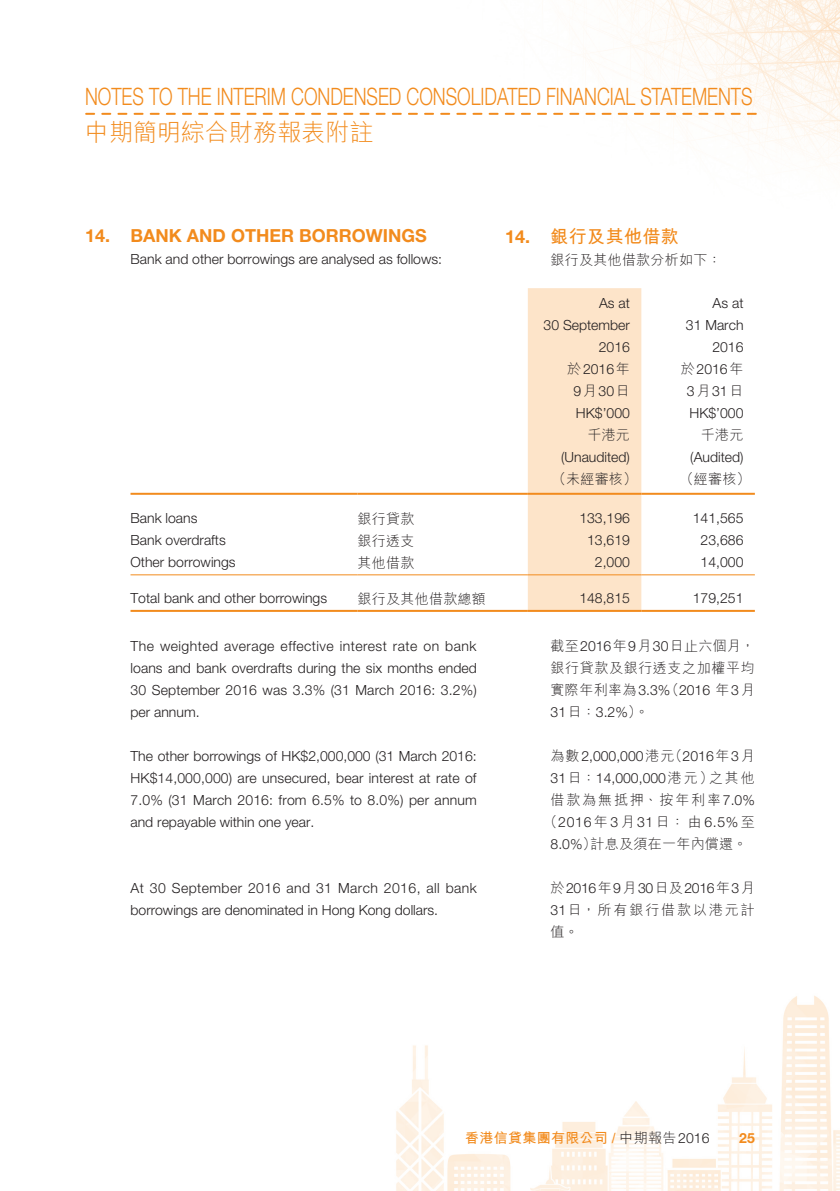
<style>
.page{position:relative;width:840px;height:1191px;background:#fff}
.page>*{position:absolute;margin:0;border:0;box-sizing:border-box;transform-origin:0 0}
.t1{font:300 24px "Helvetica Neue LT Std";color:#f28b1d;scale:.76 1}
.t2{font:300 24px "M Hei HK";color:#f28b1d}
._01_H1_E{font:700 18px "Helvetica Neue LT Std";color:#f28b1d}
._001_H1_C{font:700 18px "M Hei HK";letter-spacing:.02em;color:#f28b1d}
._00_txt_E{font:300 14px/22px "Helvetica Neue LT Std";color:#231f20;text-align:justify}
._50_Table_txt{font:300 14px "Helvetica Neue LT Std";color:#231f20}
._000_txt_C{font:300 14px/22px "M Hei HK";letter-spacing:.02em;color:#231f20;text-align:center}
._000_txt_C-2{font:300 14px/22px "M Hei HK";letter-spacing:.045em;color:#231f20;text-align:justify}
._50_Table_txt-2{font:300 14px "M Hei HK";letter-spacing:.02em;color:#231f20}
.t3{font:700 14px "M Hei HK";letter-spacing:.02em;color:#f28b1d}
.t4{font:700 14px "Helvetica Neue LT Std";color:#f28b1d}
.s1{font-family:"Helvetica Neue LT Std"}
.s2{font-family:"M Hei HK"}
.s3{font-weight:300;color:#231f20}
.s4{font-family:"Helvetica Neue LT Std";font-weight:300;color:#231f20}
</style>
<div class="page">
<img style="left:85px;top:0;width:754px;height:1191px">
<svg style="left:86px;top:113px;width:669px;height:2px"></svg>
<div style="left:527px;top:288px;width:114px;height:322px;background:#fde4c9"></div>
<hr style="left:130px;top:493px;width:227px;height:2px;background:#f28b1d">
<hr style="left:357px;top:493px;width:170px;height:2px;background:#f28b1d">
<hr style="left:527px;top:493px;width:114px;height:2px;background:#f28b1d">
<hr style="left:641px;top:493px;width:113px;height:2px;background:#f28b1d">
<hr style="left:130px;top:574px;width:227px;height:1px;background:#f28b1d">
<hr style="left:357px;top:574px;width:170px;height:1px;background:#f28b1d">
<hr style="left:527px;top:574px;width:114px;height:1px;background:#f28b1d">
<hr style="left:641px;top:574px;width:113px;height:1px;background:#f28b1d">
<hr style="left:130px;top:610px;width:227px;height:2px;background:#f28b1d">
<hr style="left:357px;top:610px;width:170px;height:2px;background:#f28b1d">
<hr style="left:527px;top:610px;width:114px;height:2px;background:#f28b1d">
<hr style="left:641px;top:610px;width:113px;height:2px;background:#f28b1d">
<h1 class="t1" style="left:85px;top:82px;width:879px">NOTES TO THE INTERIM CONDENSED CONSOLIDATED FINANCIAL STATEMENTS</h1>
<h1 class="t2" style="left:85px;top:120px;width:289px">中期簡明綜合財務報表附註</h1>
<p class="_01_H1_E" style="left:85px;top:224px;width:343px">14. BANK AND OTHER BORROWINGS</p>
<p class="_00_txt_E" style="left:130px;top:247px;width:313px">Bank and other borrowings are analysed as follows:</p>
<p class="_001_H1_C" style="left:505px;top:223px;width:175px"><span class="s1">14.</span> 銀行及其他借款</p>
<p class="_000_txt_C" style="left:550px;top:248px;width:172px">銀行及其他借款分析如下：</p>
<p class="_50_Table_txt" style="left:598px;top:294px;width:32px">As at</p>
<p class="_50_Table_txt" style="left:543px;top:316px;width:88px">30 September</p>
<p class="_50_Table_txt" style="left:598px;top:338px;width:33px">2016</p>
<p class="_50_Table_txt" style="left:567px;top:361px;width:64px"><span class="s2">於</span>2016<span class="s2">年</span></p>
<p class="_50_Table_txt" style="left:573px;top:383px;width:58px">9<span class="s2">月</span>30<span class="s2">日</span></p>
<p class="_50_Table_txt" style="left:712px;top:294px;width:32px">As at</p>
<p class="_50_Table_txt" style="left:685px;top:316px;width:59px">31 March</p>
<p class="_50_Table_txt" style="left:712px;top:338px;width:33px">2016</p>
<p class="_50_Table_txt" style="left:680px;top:361px;width:64px"><span class="s2">於</span>2016<span class="s2">年</span></p>
<p class="_50_Table_txt" style="left:686px;top:383px;width:58px">3<span class="s2">月</span>31<span class="s2">日</span></p>
<p class="_50_Table_txt" style="left:575px;top:404px;width:55px">HK$’000</p>
<p class="_50_Table_txt" style="left:689px;top:404px;width:55px">HK$’000</p>
<p class="_50_Table_txt-2" style="left:587px;top:428px;width:44px">千港元</p>
<p class="_50_Table_txt-2" style="left:700px;top:428px;width:44px">千港元</p>
<p class="_50_Table_txt" style="left:561px;top:448px;width:70px">(Unaudited)</p>
<p class="_50_Table_txt" style="left:690px;top:448px;width:55px">(Audited)</p>
<p class="_50_Table_txt-2" style="left:551px;top:472px;width:86px">（未經審核）</p>
<p class="_50_Table_txt-2" style="left:679px;top:472px;width:72px">（經審核）</p>
<p class="_50_Table_txt" style="left:130px;top:509px;width:68px">Bank loans</p>
<p class="_50_Table_txt-2" style="left:357px;top:511px;width:58px">銀行貸款</p>
<p class="_50_Table_txt" style="left:579px;top:509px;width:52px">133,196</p>
<p class="_50_Table_txt" style="left:692px;top:509px;width:52px">141,565</p>
<p class="_50_Table_txt" style="left:130px;top:531px;width:97px">Bank overdrafts</p>
<p class="_50_Table_txt-2" style="left:357px;top:533px;width:58px">銀行透支</p>
<p class="_50_Table_txt" style="left:586px;top:531px;width:44px">13,619</p>
<p class="_50_Table_txt" style="left:700px;top:531px;width:44px">23,686</p>
<p class="_50_Table_txt" style="left:130px;top:553px;width:107px">Other borrowings</p>
<p class="_50_Table_txt-2" style="left:357px;top:555px;width:58px">其他借款</p>
<p class="_50_Table_txt" style="left:594px;top:553px;width:37px">2,000</p>
<p class="_50_Table_txt" style="left:700px;top:553px;width:44px">14,000</p>
<p class="_50_Table_txt" style="left:130px;top:590px;width:198px">Total bank and other borrowings</p>
<p class="_50_Table_txt-2" style="left:357px;top:592px;width:130px">銀行及其他借款總額</p>
<p class="_50_Table_txt" style="left:579px;top:590px;width:52px">148,815</p>
<p class="_50_Table_txt" style="left:692px;top:590px;width:52px">179,251</p>
<p class="_00_txt_E" style="left:130px;top:635px;width:347px">The weighted average effective interest rate on bank loans and bank overdrafts during the six months ended 30 September 2016 was 3.3% (31 March 2016: 3.2%) per annum.</p>
<p class="_00_txt_E" style="left:130px;top:745px;width:347px">The other borrowings of HK$2,000,000 (31 March 2016:<br>HK$14,000,000) are unsecured, bear interest at rate of 7.0% (31 March 2016: from 6.5% to 8.0%) per annum and repayable within one year.</p>
<p class="_000_txt_C-2" style="left:550px;top:634px;width:206px">截至<span class="s1">2016</span>年<span class="s1">9</span>月<span class="s1">30</span>日止六個月，銀行貸款及銀行透支之加權平均實際年利率為<span class="s1">3.3%</span>（<span class="s1">2016</span> 年<span class="s1">3</span>月<span class="s1">31</span>日：<span class="s1">3.2%</span>）。</p>
<p class="_000_txt_C" style="left:543px;top:744px;width:213px">為數<span class="s1">2,000,000</span>港元（<span class="s1">2016</span>年<span class="s1">3</span>月<br><span class="s1">31</span>日：<span class="s1">14,000,000</span>港元）之其他借款為無抵押、按年利率<span class="s1">7.0%</span>（<span class="s1">2016</span> 年 <span class="s1">3</span> 月 <span class="s1">31</span> 日：由 <span class="s1">6.5%</span> 至<br><span class="s1">8.0%</span>）計息及須在一年內償還。</p>
<p class="_000_txt_C-2" style="left:550px;top:876px;width:206px">於<span class="s1">2016</span>年<span class="s1">9</span>月<span class="s1">30</span>日及<span class="s1">2016</span>年<span class="s1">3</span>月<span class="s1">31</span>日，所有銀行借款以港元計值。</p>
<p class="_00_txt_E" style="left:130px;top:877px;width:347px">At 30 September 2016 and 31 March 2016, all bank borrowings are denominated in Hong Kong dollars.</p>
<p class="t3" style="left:465px;top:1127px;width:245px">香港信貸集團有限公司 / <span class="s3">中期報告</span><span class="s4">2016</span></p>
<p class="t4" style="left:738px;top:1129px;width:17px">25</p>
</div>
